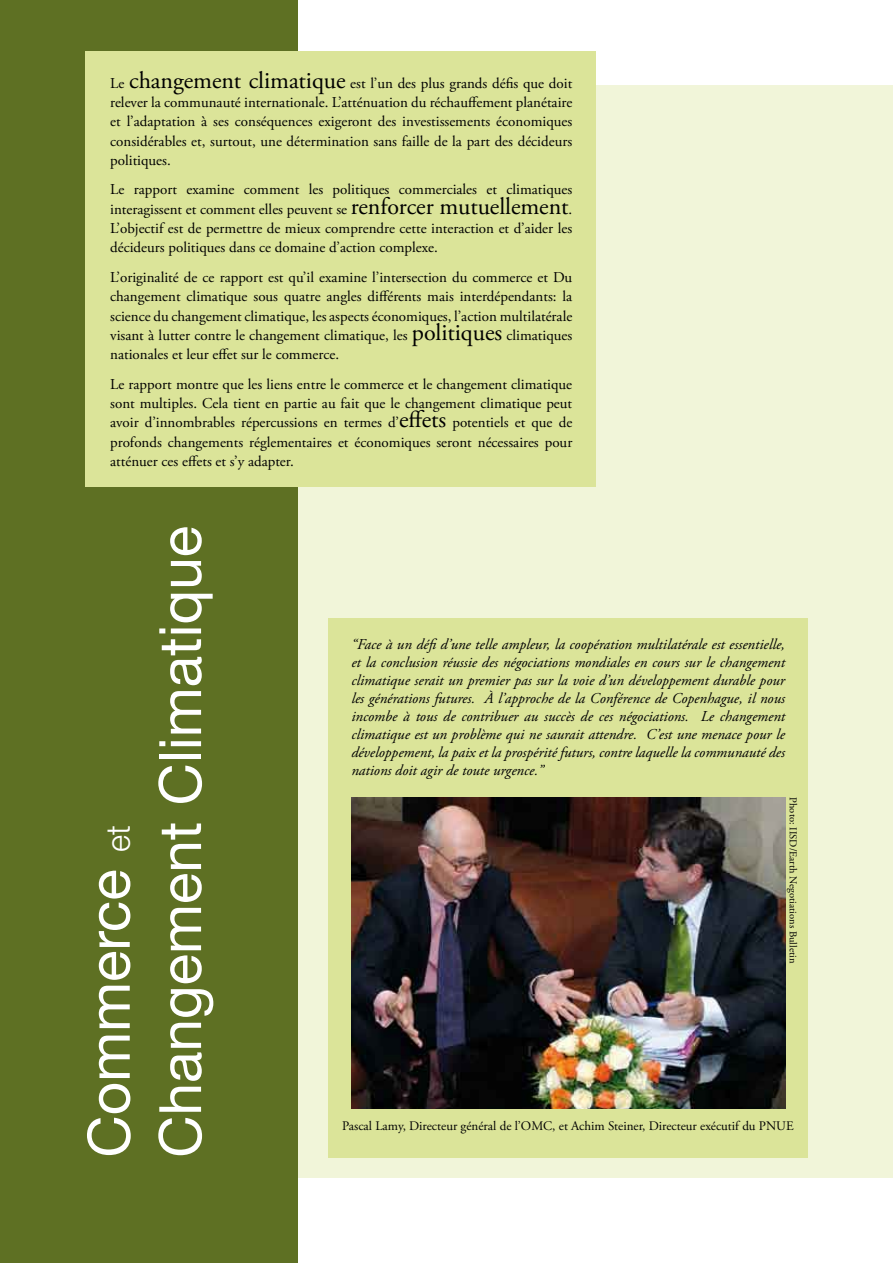
<style>
.page{position:relative;width:893px;height:1263px;background:#fff}
.page>*{position:absolute;margin:0;border:0;box-sizing:border-box;transform-origin:0 0}
.t1{font:58.5px/71.4px "Helvetica Neue LT Std";color:#fff}
.t2{font:15px/19.4px "Adobe Garamond Pro";color:#000;text-align:justify}
.t3{font:italic 15px/18px "Adobe Garamond Pro";color:#000;text-align:justify}
.t4{font:13.05px "Adobe Garamond Pro";color:#000}
.t5{font:10.5px "Adobe Garamond Pro";color:#000}
.s1{font-size:24px}
.s2{font-weight:300;font-size:33px}
</style>
<div class="page">
<div style="left:298px;top:85px;width:595px;height:1093px;background:#f1f5d9"></div>
<div style="left:0;top:0;width:298px;height:1263px;background:#5e7023"></div>
<div style="left:85px;top:51px;width:510px;height:435px;background:#dbe499"></div>
<div style="left:328px;top:618px;width:480px;height:540px;background:#dbe499"></div>
<img style="left:351px;top:797px;width:434px;height:311px">
<p class="t2" style="left:110px;top:74px;width:464px">Le <span class="s1">changement climatique</span> est l’un des plus grands défis que doit relever la communauté internationale. L’atténuation du réchauffement planétaire et l’adaptation à ses conséquences exigeront des investissements économiques considérables et, surtout, une détermination sans faille de la part des décideurs politiques.</p>
<p class="t2" style="left:110px;top:181px;width:464px">Le rapport examine comment les politiques commerciales et climatiques interagissent et comment elles peuvent se <span class="s1">renforcer mutuellement</span>.<br>L’objectif est de permettre de mieux comprendre cette interaction et d’aider les décideurs politiques dans ce domaine d’action complexe.</p>
<p class="t2" style="left:110px;top:268px;width:464px">L’originalité de ce rapport est qu’il examine l’intersection du commerce et Du changement climatique sous quatre angles différents mais interdépendants: la science du changement climatique, les aspects économiques, l’action multilatérale visant à lutter contre le changement climatique, les <span class="s1">politiques</span> climatiques nationales et leur effet sur le commerce.</p>
<p class="t2" style="left:110px;top:375px;width:464px">Le rapport montre que les liens entre le commerce et le changement climatique sont multiples. Cela tient en partie au fait que le changement climatique peut avoir d’innombrables répercussions en termes d’<span class="s1">effets</span> potentiels et que de profonds changements réglementaires et économiques seront nécessaires pour atténuer ces effets et s’y adapter.</p>
<h1 class="t1" style="left:72px;top:1158px;width:633px;rotate:-90deg">Commerce <span class="s2">et<br></span>Changement Climatique</h1>
<p class="t3" style="left:351px;top:635px;width:435px">“Face à un défi d’une telle ampleur, la coopération multilatérale est essentielle, et la conclusion réussie des négociations mondiales en cours sur le changement climatique serait un premier pas sur la voie d’un développement durable pour les générations futures. À l’approche de la Conférence de Copenhague, il nous incombe à tous de contribuer au succès de ces négociations. Le changement climatique est un problème qui ne saurait attendre. C’est une menace pour le développement, la paix et la prospérité futurs, contre laquelle la communauté des nations doit agir de toute urgence.”</p>
<p class="t5" style="left:799px;top:797px;width:167px;rotate:90deg">Photo: IISD/Earth Negotiations Bulletin</p>
<p class="t4" style="left:342px;top:1118px;width:453px">Pascal Lamy, Directeur général de l’OMC, et Achim Steiner, Directeur exécutif du PNUE</p>
</div>
